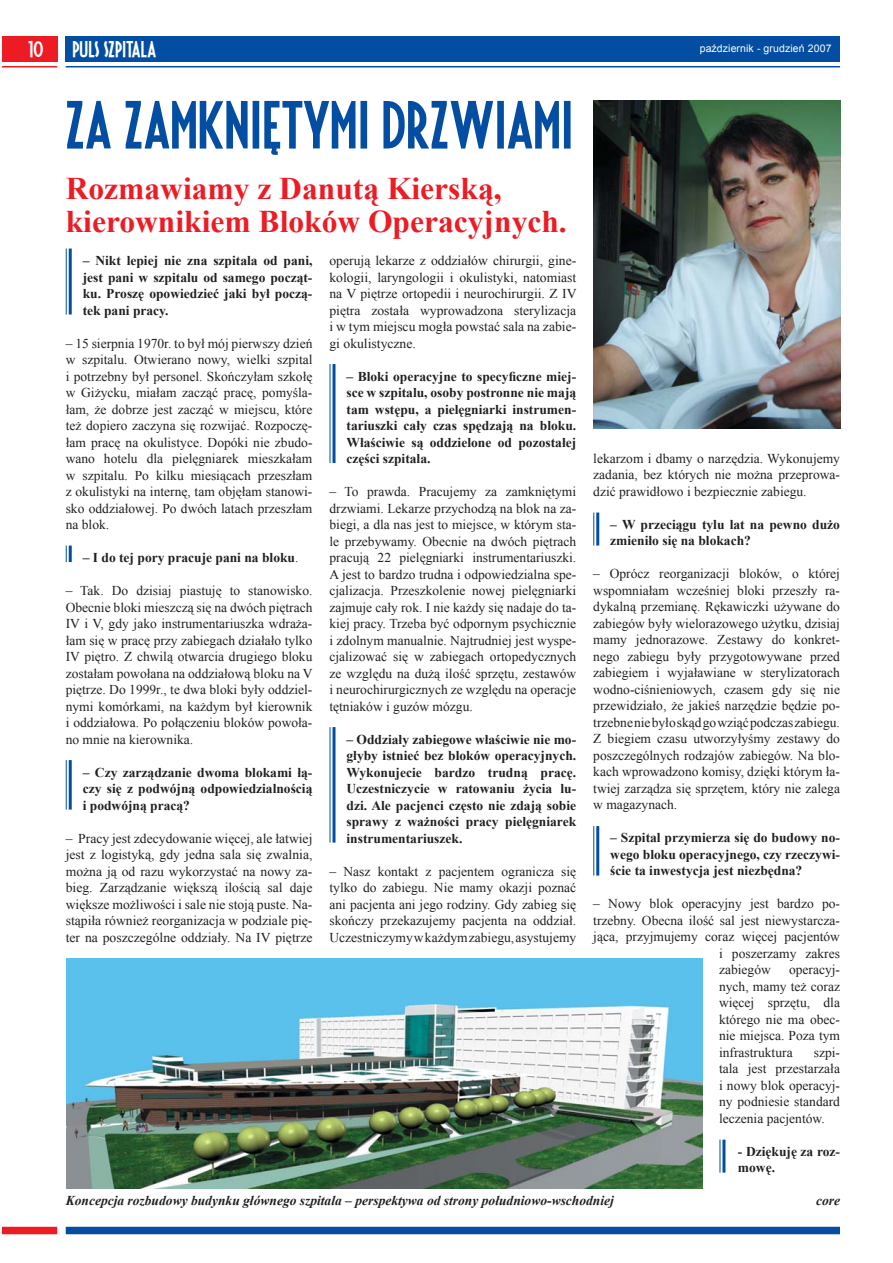
<style>
.page{position:relative;width:893px;height:1263px;background:#fff}
.page>*{position:absolute;margin:0;border:0;box-sizing:border-box;transform-origin:0 0}
.t1{font:54px "Fiesta";color:#034ea2}
.t2{font:700 31.5px/33px "Times New Roman";color:#ed1c24}
.t3{font:18px "Fiesta";color:#fff}
.t4{font:13.5px/16.5px "Times New Roman";color:#231f20;text-align:justify}
.t5{font:700 13.5px/16.5px "Times New Roman";color:#231f20;text-align:justify}
.t6{font:italic 700 13.5px "Times New Roman";color:#231f20}
.t7{font:10.5px "Arial";letter-spacing:.01em;color:#fff}
.s1{font-weight:400}
</style>
<div class="page">
<div style="left:66px;top:36px;width:774px;height:26px;background:#034ea2"></div>
<div style="left:2px;top:36px;width:55px;height:26px;background:#ed1c24"></div>
<hr style="left:2px;top:66px;width:55px;height:1px;background:#ed1c24">
<hr style="left:66px;top:66px;width:774px;height:1px;background:#034ea2">
<div style="left:2px;top:1227px;width:55px;height:7px;background:#ed1c24"></div>
<div style="left:66px;top:1227px;width:774px;height:7px;background:#034ea2"></div>
<img style="left:593px;top:100px;width:247px;height:329px">
<img style="left:67px;top:958px;width:635px;height:231px">
<hr style="left:69px;top:249px;width:3px;height:66px;background:#034ea2">
<hr style="left:66px;top:249px;width:1px;height:66px;background:#034ea2">
<hr style="left:69px;top:546px;width:3px;height:16px;background:#034ea2">
<svg style="left:66px;top:546px;width:1px;height:16px"></svg>
<hr style="left:69px;top:760px;width:3px;height:50px;background:#034ea2">
<hr style="left:66px;top:760px;width:1px;height:50px;background:#034ea2">
<hr style="left:332px;top:364px;width:3px;height:99px;background:#034ea2">
<hr style="left:329px;top:364px;width:1px;height:99px;background:#034ea2">
<hr style="left:332px;top:727px;width:3px;height:116px;background:#034ea2">
<hr style="left:329px;top:727px;width:1px;height:116px;background:#034ea2">
<hr style="left:596px;top:513px;width:3px;height:33px;background:#034ea2">
<hr style="left:593px;top:513px;width:1px;height:33px;background:#034ea2">
<hr style="left:596px;top:826px;width:3px;height:50px;background:#034ea2">
<hr style="left:593px;top:826px;width:1px;height:50px;background:#034ea2">
<hr style="left:722px;top:1140px;width:3px;height:33px;background:#034ea2">
<hr style="left:719px;top:1140px;width:1px;height:33px;background:#034ea2">
<h3 class="t3" style="left:28px;top:41px;width:17px">10</h3>
<h3 class="t3" style="left:72px;top:41px;width:86px">PULS SZPITALA</h3>
<p class="t7" style="left:699px;top:43px;width:133px">październik - grudzień 2007</p>
<h1 class="t1" style="left:66px;top:100px;width:508px">ZA ZAMKNIĘTYMI DRZWIAMI</h1>
<h2 class="t2" style="left:66px;top:171px;width:502px">Rozmawiamy z Danutą Kierską, kierownikiem Bloków Operacyjnych.</h2>
<p class="t5" style="left:83px;top:252px;width:231px">– Nikt lepiej nie zna szpitala od pani, jest pani w szpitalu od samego począt&shy;ku. Proszę opowiedzieć jaki był począ&shy;tek pani pracy.</p>
<p class="t4" style="left:66px;top:335px;width:248px">– 15 sierpnia 1970r. to był mój pierwszy dzień w szpitalu. Otwierano nowy, wielki szpital i potrzebny był personel. Skończyłam szkołę w Giżycku, miałam zacząć pracę, pomyśla&shy;łam, że dobrze jest zacząć w miejscu, które też dopiero zaczyna się rozwijać. Rozpoczę&shy;łam pracę na okulistyce. Dopóki nie zbudo&shy;wano hotelu dla pielęgniarek mieszkałam w szpitalu. Po kilku miesiącach przeszłam z okulistyki na internę, tam objęłam stanowi&shy;sko oddziałowej. Po dwóch latach przeszłam na blok.</p>
<p class="t5" style="left:83px;top:549px;width:217px">– I do tej pory pracuje pani na bloku<span class="s1">.</span></p>
<p class="t4" style="left:66px;top:582px;width:248px">– Tak. Do dzisiaj piastuję to stanowisko.<br>Obecnie bloki mieszczą się na dwóch piętrach IV i V, gdy jako instrumentariuszka wdraża&shy;łam się w pracę przy zabiegach działało tylko IV piętro. Z chwilą otwarcia drugiego bloku zostałam powołana na oddziałową bloku na V piętrze. Do 1999r., te dwa bloki były oddziel&shy;nymi komórkami, na każdym był kierownik i oddziałowa. Po połączeniu bloków powoła&shy;no mnie na kierownika.</p>
<p class="t5" style="left:83px;top:764px;width:231px">– Czy zarządzanie dwoma blokami łą&shy;czy się z podwójną odpowiedzialnością i podwójną pracą?</p>
<p class="t4" style="left:66px;top:830px;width:248px">– Pracy jest zdecydowanie więcej, ale łatwiej jest z logistyką, gdy jedna sala się zwalnia, można ją od razu wykorzystać na nowy za&shy;bieg. Zarządzanie większą ilością sal daje większe możliwości i sale nie stoją puste. Na&shy;stąpiła również reorganizacja w podziale pię&shy;ter na poszczególne oddziały. Na IV piętrze</p>
<p class="t4" style="left:329px;top:253px;width:248px">operują lekarze z oddziałów chirurgii, gine&shy;kologii, laryngologii i okulistyki, natomiast na V piętrze ortopedii i neurochirurgii. Z IV piętra została wyprowadzona sterylizacja i w tym miejscu mogła powstać sala na zabie&shy;gi okulistyczne.</p>
<p class="t5" style="left:346px;top:368px;width:231px">– Bloki operacyjne to specyficzne miej&shy;sce w szpitalu, osoby postronne nie mają tam wstępu, a pielęgniarki instrumen&shy;tariuszki cały czas spędzają na bloku.<br>Właściwie są oddzielone od pozostałej części szpitala.</p>
<p class="t4" style="left:329px;top:484px;width:248px">– To prawda. Pracujemy za zamkniętymi drzwiami. Lekarze przychodzą na blok na za&shy;biegi, a dla nas jest to miejsce, w którym sta&shy;le przebywamy. Obecnie na dwóch piętrach pracują 22 pielęgniarki instrumentariuszki.<br>A jest to bardzo trudna i odpowiedzialna spe&shy;cjalizacja. Przeszkolenie nowej pielęgniarki zajmuje cały rok. I nie każdy się nadaje do ta&shy;kiej pracy. Trzeba być odpornym psychicznie i zdolnym manualnie. Najtrudniej jest wyspe&shy;cjalizować się w zabiegach ortopedycznych ze względu na dużą ilość sprzętu, zestawów i neurochirurgicznych ze względu na operacje tętniaków i guzów mózgu.</p>
<p class="t5" style="left:346px;top:731px;width:231px">– Oddziały zabiegowe właściwie nie mo&shy;głyby istnieć bez bloków operacyjnych.<br>Wykonujecie bardzo trudną pracę.<br>Uczestniczycie w ratowaniu życia lu&shy;dzi. Ale pacjenci często nie zdają sobie sprawy z ważności pracy pielęgniarek instrumentariuszek.</p>
<p class="t4" style="left:329px;top:863px;width:248px">– Nasz kontakt z pacjentem ogranicza się tylko do zabiegu. Nie mamy okazji poznać ani pacjenta ani jego rodziny. Gdy zabieg się skończy przekazujemy pacjenta na oddział.<br>Uczestniczymy w każdym zabiegu, asystujemy</p>
<p class="t4" style="left:593px;top:450px;width:248px">lekarzom i dbamy o narzędzia. Wykonujemy zadania, bez których nie można przeprowa&shy;dzić prawidłowo i bezpiecznie zabiegu.</p>
<p class="t5" style="left:610px;top:516px;width:231px">– W przeciągu tylu lat na pewno dużo zmieniło się na blokach?</p>
<p class="t4" style="left:593px;top:566px;width:248px">– Oprócz reorganizacji bloków, o której wspomniałam wcześniej bloki przeszły ra&shy;dykalną przemianę. Rękawiczki używane do zabiegów były wielorazowego użytku, dzisiaj mamy jednorazowe. Zestawy do konkret&shy;nego zabiegu były przygotowywane przed zabiegiem i wyjaławiane w sterylizatorach wodno-ciśnieniowych, czasem gdy się nie przewidziało, że jakieś narzędzie będzie po&shy;trzebne nie było skąd go wziąć podczas zabiegu.<br>Z biegiem czasu utworzyłyśmy zestawy do poszczególnych rodzajów zabiegów. Na blo&shy;kach wprowadzono komisy, dzięki którym ła&shy;twiej zarządza się sprzętem, który nie zalega w magazynach.</p>
<p class="t5" style="left:610px;top:830px;width:231px">– Szpital przymierza się do budowy no&shy;wego bloku operacyjnego, czy rzeczywi&shy;ście ta inwestycja jest niezbędna?</p>
<p class="t4" style="left:593px;top:896px;width:248px">– Nowy blok operacyjny jest bardzo po-</p>
<p class="t4" style="left:593px;top:912px;width:248px">trzebny. Obecna ilość sal jest niewystarcza-</p>
<p class="t4" style="left:593px;top:929px;width:248px">jąca, przyjmujemy coraz więcej pacjentów</p>
<p class="t4" style="left:719px;top:945px;width:122px">i poszerzamy zakres</p>
<p class="t4" style="left:719px;top:962px;width:53px">zabiegów</p>
<p class="t4" style="left:719px;top:962px;width:122px;text-indent:70px">operacyj&shy;nych, mamy też coraz więcej sprzętu, dla którego nie ma obec&shy;nie miejsca. Poza tym infrastruktura</p>
<p class="t4" style="left:719px;top:1044px;width:122px;text-indent:95px">szpi&shy;tala jest przestarzała i nowy blok operacyj&shy;ny podniesie standard leczenia pacjentów.</p>
<p class="t5" style="left:738px;top:1143px;width:104px">- Dziękuję za roz&shy;mowę.</p>
<p class="t6" style="left:66px;top:1193px;width:549px">Koncepcja rozbudowy budynku głównego szpitala – perspektywa od strony południowo-wschodniej</p>
<p class="t6" style="left:816px;top:1193px;width:25px">core</p>
</div>
